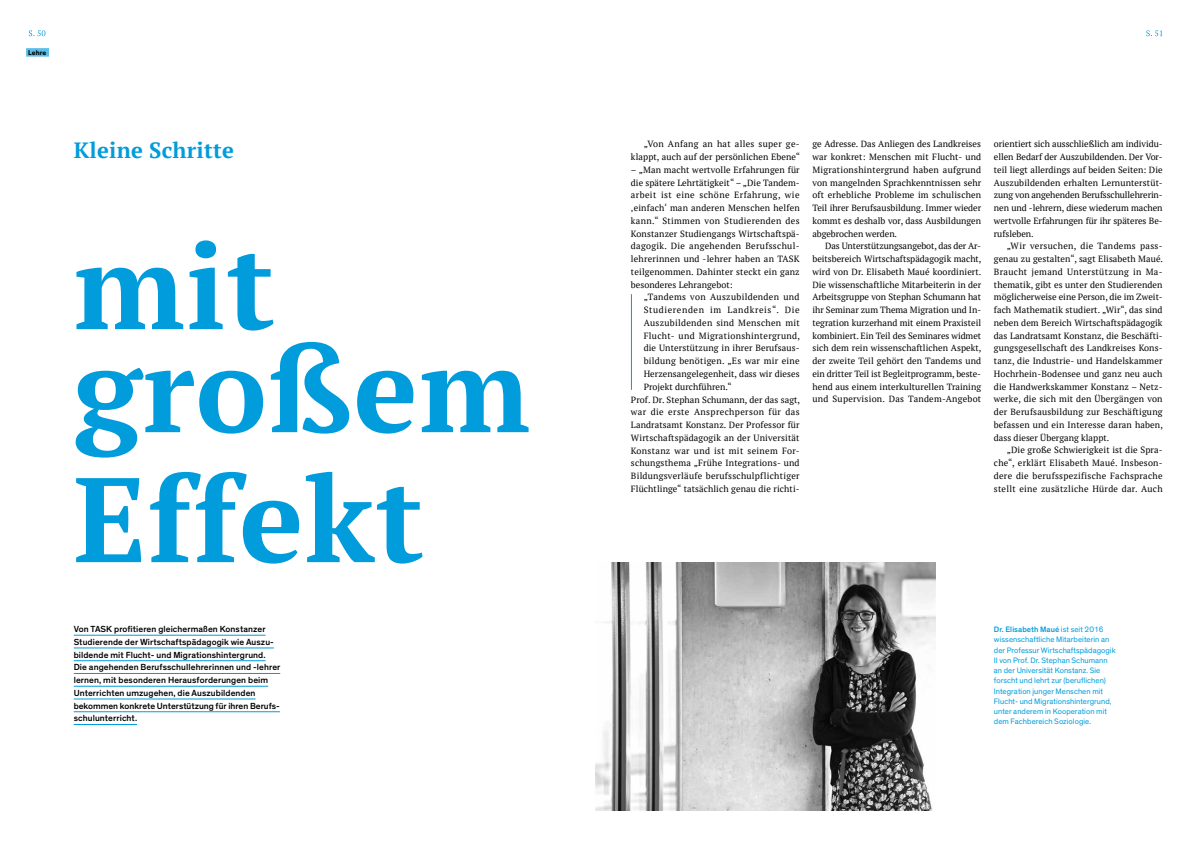
<style>
.page{position:relative;width:1191px;height:842px;background:#fff}
.page>*{position:absolute;margin:0;border:0;box-sizing:border-box;transform-origin:0 0}
.t1{font:700 120px/130px "PT Serif";letter-spacing:.01em;color:#009cdb}
.t2{font:700 22px "PT Serif";letter-spacing:.01em;color:#009cdb}
.t3{font:9px/12.8px "PT Serif";letter-spacing:.02em;color:#000;text-align:justify}
.t4{font:500 9px/12.8px "Theinhardt";letter-spacing:.01em;color:#000}
.t5{font:9px "PT Serif";letter-spacing:.04em;color:#000}
.t6{font:9px "PT Serif";letter-spacing:.065em;color:#000}
.t7{font:8px/10.2px "Theinhardt";letter-spacing:.005em;color:#009cdb}
.t8{font:700 7px "Theinhardt";letter-spacing:.005em;color:#000}
.s1{font-weight:500}
</style>
<div class="page">
<hr style="left:74px;top:635px;width:191px;height:1px;background:#009cdb">
<hr style="left:74px;top:648px;width:200px;height:1px;background:#009cdb">
<hr style="left:74px;top:660px;width:191px;height:1px;background:#009cdb">
<hr style="left:74px;top:673px;width:206px;height:1px;background:#009cdb">
<hr style="left:74px;top:686px;width:194px;height:1px;background:#009cdb">
<hr style="left:74px;top:699px;width:181px;height:1px;background:#009cdb">
<hr style="left:74px;top:711px;width:206px;height:1px;background:#009cdb">
<hr style="left:74px;top:724px;width:63px;height:1px;background:#009cdb">
<img style="left:595px;top:562px;width:340px;height:249px">
<hr style="left:631px;top:294px;width:1px;height:96px;background:#009cdb">
<div style="left:26px;top:48px;width:23px;height:9px;background:#59bee8"></div>
<svg style="left:29px;top:30px;width:16px;height:6px"></svg>
<svg style="left:1146px;top:30px;width:16px;height:6px"></svg>
<p class="t8" style="left:28px;top:48px;width:19px">Lehre</p>
<h2 class="t2" style="left:74px;top:136px;width:162px">Kleine Schritte</h2>
<h1 class="t1" style="left:74px;top:220px;width:203px">mit</h1>
<h1 class="t1" style="left:74px;top:323px;width:458px">großem<br>Effekt</h1>
<p class="t4" style="left:74px;top:623px;width:208px">Von TASK profitieren gleichermaßen Konstanzer Studierende der Wirtschaftspädagogik wie Auszu&shy;bildende mit Flucht- und Migrationshintergrund.<br>Die angehenden Berufsschullehrerinnen und -lehrer lernen, mit besonderen Herausforderungen beim Unterrichten umzugehen, die Auszubildenden bekommen konkrete Unterstützung für ihren Berufs&shy;schulunterricht.</p>
<p class="t3" style="left:631px;top:138px;width:171px;text-align:right">„Von Anfang an hat alles super ge&shy;klappt, auch auf der persönlichen Ebene“</p>
<p class="t3" style="left:631px;top:163px;width:170px;text-align:left">– „Man macht wertvolle Erfahrungen für die spätere Lehrtätigkeit“ – „Die Tandem&shy;arbeit ist eine schöne Erfahrung, wie ‚einfach‘ man anderen Menschen helfen kann.“ Stimmen von Studierenden des Konstanzer Studiengangs Wirtschaftspä&shy;dagogik. Die angehenden Berufsschul&shy;lehrerinnen und -lehrer haben an TASK teilgenommen. Dahinter steckt ein ganz besonderes Lehrangebot:</p>
<p class="t3" style="left:643px;top:291px;width:157px">„Tandems von Auszubildenden und</p>
<p class="t6" style="left:643px;top:304px;width:157px">Studierenden im Landkreis“. Die</p>
<p class="t3" style="left:643px;top:316px;width:158px">Auszubildenden sind Menschen mit</p>
<p class="t3" style="left:643px;top:329px;width:158px">Flucht- und Migrationshintergrund,</p>
<p class="t3" style="left:643px;top:342px;width:157px">die Unterstützung in ihrer Berufsaus-</p>
<p class="t3" style="left:643px;top:355px;width:157px">bildung benötigen. „Es war mir eine</p>
<p class="t3" style="left:643px;top:367px;width:157px">Herzensangelegenheit, dass wir dieses</p>
<p class="t3" style="left:643px;top:380px;width:90px">Projekt durchführen.“</p>
<p class="t3" style="left:631px;top:393px;width:171px">Prof. Dr. Stephan Schumann, der das sagt,</p>
<p class="t5" style="left:631px;top:406px;width:170px">war die erste Ansprechperson für das</p>
<p class="t3" style="left:631px;top:418px;width:170px">Landratsamt Konstanz. Der Professor für</p>
<p class="t3" style="left:631px;top:431px;width:170px">Wirtschaftspädagogik an der Universität</p>
<p class="t3" style="left:631px;top:444px;width:170px">Konstanz war und ist mit seinem For-</p>
<p class="t3" style="left:631px;top:457px;width:170px">schungsthema „Frühe Integrations- und</p>
<p class="t3" style="left:631px;top:469px;width:170px">Bildungsverläufe berufsschulpflichtiger</p>
<p class="t3" style="left:631px;top:482px;width:170px">Flüchtlinge“ tatsächlich genau die richti-</p>
<p class="t3" style="left:812px;top:138px;width:170px">ge Adresse. Das Anliegen des Landkreises war konkret: Menschen mit Flucht- und Migrationshintergrund haben aufgrund von mangelnden Sprachkenntnissen sehr oft erhebliche Probleme im schulischen Teil ihrer Berufsausbildung. Immer wieder kommt es deshalb vor, dass Ausbildungen abgebrochen werden.</p>
<p class="t3" style="left:812px;top:240px;width:171px;text-indent:13px">Das Unterstützungsangebot, das der Ar&shy;beitsbereich Wirtschaftspädagogik macht, wird von Dr. Elisabeth Maué koordiniert.<br>Die wissenschaftliche Mitarbeiterin in der Arbeitsgruppe von Stephan Schumann hat ihr Seminar zum Thema Migration und In&shy;tegration kurzerhand mit einem Praxisteil kombiniert. Ein Teil des Seminares widmet sich dem rein wissenschaftlichen Aspekt, der zweite Teil gehört den Tandems und ein dritter Teil ist Begleitprogramm, beste&shy;hend aus einem interkulturellen Training und Supervision. Das Tandem-Angebot</p>
<p class="t3" style="left:994px;top:138px;width:170px">orientiert sich ausschließlich am individu&shy;ellen Bedarf der Auszubildenden. Der Vor&shy;teil liegt allerdings auf beiden Seiten: Die Auszubildenden erhalten Lernunterstüt&shy;zung von angehenden Berufsschullehrerin&shy;nen und -lehrern, diese wiederum machen wertvolle Erfahrungen für ihr späteres Be&shy;rufsleben.</p>
<p class="t3" style="left:994px;top:240px;width:171px;text-indent:13px">„Wir versuchen, die Tandems pass&shy;genau zu gestalten“, sagt Elisabeth Maué.<br>Braucht jemand Unterstützung in Ma&shy;thematik, gibt es unter den Studierenden möglicherweise eine Person, die im Zweit&shy;fach Mathematik studiert. „Wir“, das sind neben dem Bereich Wirtschaftspädagogik das Landratsamt Konstanz, die Beschäfti&shy;gungsgesellschaft des Landkreises Kons&shy;tanz, die Industrie- und Handelskammer Hochrhein-Bodensee und ganz neu auch die Handwerkskammer Konstanz – Netz&shy;werke, die sich mit den Übergängen von der Berufsausbildung zur Beschäftigung befassen und ein Interesse daran haben, dass dieser Übergang klappt.</p>
<p class="t3" style="left:994px;top:444px;width:170px;text-indent:13px">„Die große Schwierigkeit ist die Spra&shy;che“, erklärt Elisabeth Maué. Insbeson&shy;dere die berufsspezifische Fachsprache stellt eine zusätzliche Hürde dar. Auch</p>
<p class="t7" style="left:994px;top:625px;width:123px"><span class="s1">Dr. Elisabeth Maué</span> ist seit 2016 wissenschaftliche Mitarbeiterin an der Professur Wirtschaftspädagogik II von Prof. Dr. Stephan Schumann an der Universität Konstanz. Sie forscht und lehrt zur (beruflichen)<br>Integration junger Menschen mit Flucht- und Migrationshintergrund, unter anderem in Kooperation mit dem Fachbereich Soziologie.</p>
</div>
